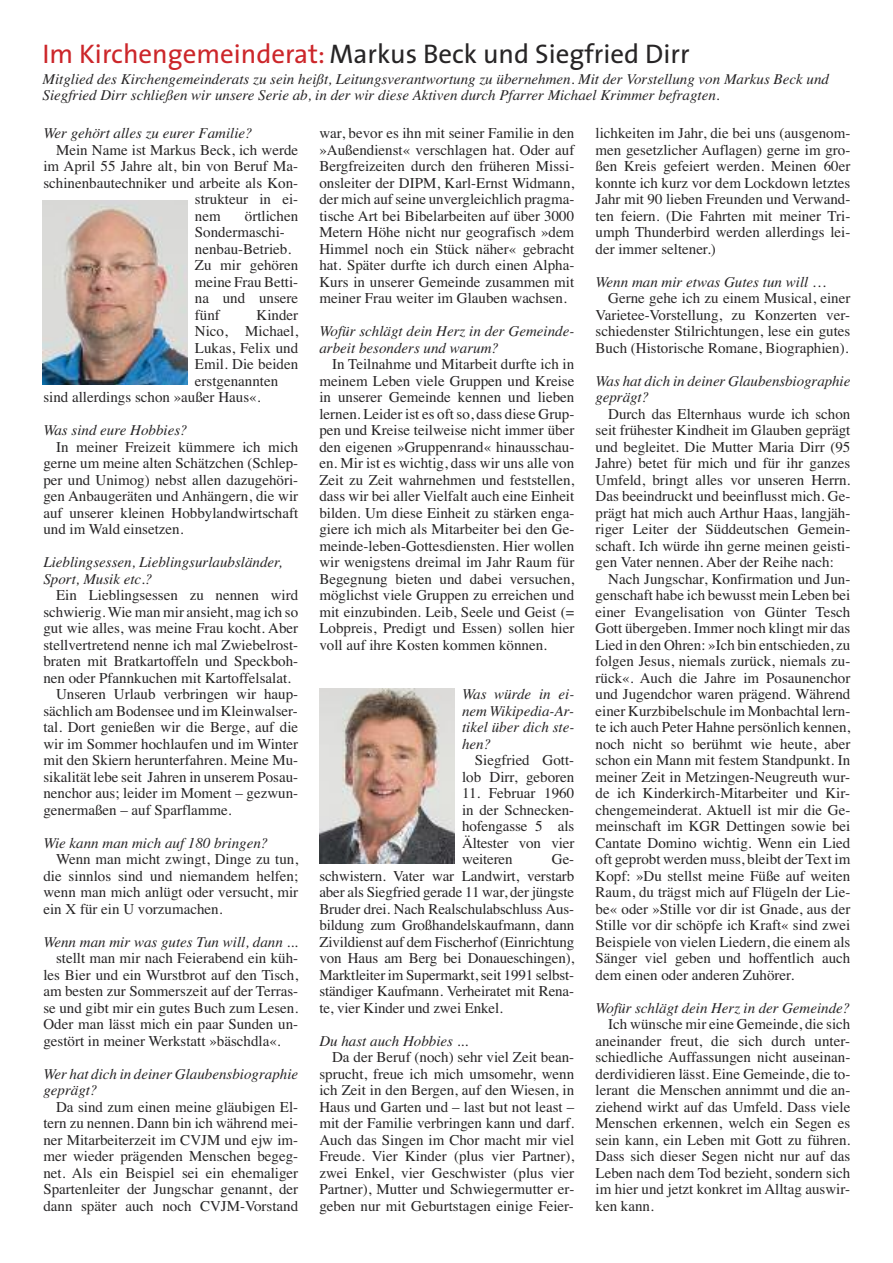
<style>
.page{position:relative;width:893px;height:1263px;background:#fff}
.page>*{position:absolute;margin:0;border:0;box-sizing:border-box;transform-origin:0 0}
.t1{font:27px "The Sans";color:#272526}
.t2{font:15px/16.5px "Times";color:#272526;text-align:justify}
.t3{font:italic 15px/16.5px "Times";color:#272526}
.s1{color:#cc262a}
</style>
<div class="page">
<img style="left:43px;top:201px;width:144px;height:183px">
<img style="left:319px;top:689px;width:136px;height:175px">
<h1 class="t1" style="left:43px;top:43px;width:649px"><span class="s1">Im Kirchengemeinderat:</span> Markus Beck und Siegfried Dirr</h1>
<p class="t3" style="left:43px;top:70px;width:788px">Mitglied des Kirchengemeinderats zu sein heißt, Leitungsverantwortung zu übernehmen. Mit der Vorstellung von Markus Beck und<br>Siegfried Dirr schließen wir unsere Serie ab, in der wir diese Aktiven durch Pfarrer Michael Krimmer befragten.</p>
<p class="t3" style="left:43px;top:125px;width:211px">Wer gehört alles zu eurer Familie?</p>
<p class="t2" style="left:56px;top:141px;width:244px">Mein Name ist Markus Beck, ich werde</p>
<p class="t2" style="left:43px;top:158px;width:256px">im April 55 Jahre alt, bin von Beruf Ma-</p>
<p class="t2" style="left:43px;top:174px;width:256px">schinenbautechniker und arbeite als Kon-</p>
<p class="t2" style="left:195px;top:191px;width:105px">strukteur in ei-</p>
<p class="t2" style="left:195px;top:207px;width:27px">nem</p>
<p class="t2" style="left:195px;top:207px;width:105px;text-align:left;text-indent:50px">örtlichen<br>Sondermaschi&shy;nenbau-Betrieb.<br>Zu mir gehören meine Frau Betti&shy;na und unsere fünf</p>
<p class="t2" style="left:257px;top:306px;width:43px">Kinder</p>
<p class="t2" style="left:195px;top:323px;width:105px">Nico, Michael,</p>
<p class="t2" style="left:195px;top:339px;width:105px">Lukas, Felix und</p>
<p class="t2" style="left:195px;top:356px;width:105px">Emil. Die beiden</p>
<p class="t2" style="left:195px;top:372px;width:85px">erstgenannten</p>
<p class="t2" style="left:43px;top:389px;width:219px">sind allerdings schon »außer Haus«.</p>
<p class="t3" style="left:43px;top:422px;width:146px">Was sind eure Hobbies?</p>
<p class="t2" style="left:43px;top:438px;width:256px;text-indent:13px">In meiner Freizeit kümmere ich mich gerne um meine alten Schätzchen (Schlep&shy;per und Unimog) nebst allen dazugehöri&shy;gen Anbaugeräten und Anhängern, die wir auf unserer kleinen Hobbylandwirtschaft und im Wald einsetzen.</p>
<p class="t3" style="left:43px;top:554px;width:240px">Lieblingsessen, Lieblingsurlaubsländer,<br>Sport, Musik etc.?</p>
<p class="t2" style="left:56px;top:587px;width:244px">Ein Lieblingsessen zu nennen wird</p>
<p class="t2" style="left:43px;top:603px;width:256px">schwierig. Wie man mir ansieht, mag ich so</p>
<p class="t2" style="left:43px;top:620px;width:256px">gut wie alles, was meine Frau kocht. Aber</p>
<p class="t2" style="left:43px;top:636px;width:256px">stellvertretend nenne ich mal Zwiebelrost-</p>
<p class="t2" style="left:43px;top:653px;width:256px">braten mit Bratkartoffeln und Speckboh-</p>
<p class="t2" style="left:43px;top:669px;width:249px">nen oder Pfannkuchen mit Kartoffelsalat.</p>
<p class="t2" style="left:56px;top:686px;width:244px">Unseren Urlaub verbringen wir haup-</p>
<p class="t2" style="left:43px;top:702px;width:256px">sächlich am Bodensee und im Kleinwalser-</p>
<p class="t2" style="left:43px;top:719px;width:256px">tal. Dort genießen wir die Berge, auf die</p>
<p class="t2" style="left:43px;top:735px;width:256px">wir im Sommer hochlaufen und im Winter</p>
<p class="t2" style="left:43px;top:752px;width:256px">mit den Skiern herunterfahren. Meine Mu-</p>
<p class="t2" style="left:43px;top:768px;width:256px">sikalität lebe seit Jahren in unserem Posau-</p>
<p class="t2" style="left:43px;top:785px;width:256px">nenchor aus; leider im Moment – gezwun-</p>
<p class="t2" style="left:43px;top:801px;width:190px">genermaßen – auf Sparflamme.</p>
<p class="t3" style="left:43px;top:834px;width:226px">Wie kann man mich auf 180 bringen?</p>
<p class="t2" style="left:43px;top:851px;width:256px;text-indent:13px">Wenn man micht zwingt, Dinge zu tun, die sinnlos sind und niemandem helfen; wenn man mich anlügt oder versucht, mir ein X für ein U vorzumachen.</p>
<p class="t3" style="left:43px;top:933px;width:256px">Wenn man mir was gutes Tun will, dann ...</p>
<p class="t2" style="left:43px;top:950px;width:256px;text-indent:13px">stellt man mir nach Feierabend ein küh&shy;les Bier und ein Wurstbrot auf den Tisch, am besten zur Sommerszeit auf der Terras&shy;se und gibt mir ein gutes Buch zum Lesen.<br>Oder man lässt mich ein paar Sunden un&shy;gestört in meiner Werkstatt »bäschdla«.</p>
<p class="t3" style="left:43px;top:1065px;width:256px">Wer hat dich in deiner Glaubensbiographie geprägt?</p>
<p class="t2" style="left:43px;top:1098px;width:256px;text-indent:13px">Da sind zum einen meine gläubigen El&shy;tern zu nennen. Dann bin ich während mei&shy;ner Mitarbeiterzeit im CVJM und ejw im&shy;mer wieder prägenden Menschen begeg&shy;net. Als ein Beispiel sei ein ehemaliger Spartenleiter der Jungschar genannt, der dann später auch noch CVJM-Vorstand</p>
<p class="t2" style="left:319px;top:125px;width:256px">war, bevor es ihn mit seiner Familie in den »Außendienst« verschlagen hat. Oder auf Bergfreizeiten durch den früheren Missi&shy;onsleiter der DIPM, Karl-Ernst Widmann, der mich auf seine unvergleichlich pragma&shy;tische Art bei Bibelarbeiten auf über 3000<br>Metern Höhe nicht nur geografisch »dem Himmel noch ein Stück näher« gebracht hat. Später durfte ich durch einen Alpha-Kurs in unserer Gemeinde zusammen mit meiner Frau weiter im Glauben wachsen.</p>
<p class="t3" style="left:319px;top:323px;width:256px">Wofür schlägt dein Herz in der Gemeinde&shy;arbeit besonders und warum?</p>
<p class="t2" style="left:319px;top:356px;width:256px;text-indent:13px">In Teilnahme und Mitarbeit durfte ich in meinem Leben viele Gruppen und Kreise in unserer Gemeinde kennen und lieben lernen. Leider ist es oft so, dass diese Grup&shy;pen und Kreise teilweise nicht immer über den eigenen »Gruppenrand« hinausschau&shy;en. Mir ist es wichtig, dass wir uns alle von Zeit zu Zeit wahrnehmen und feststellen, dass wir bei aller Vielfalt auch eine Einheit bilden. Um diese Einheit zu stärken enga&shy;giere ich mich als Mitarbeiter bei den Ge&shy;meinde-leben-Gottesdiensten. Hier wollen wir wenigstens dreimal im Jahr Raum für Begegnung bieten und dabei versuchen, möglichst viele Gruppen zu erreichen und mit einzubinden. Leib, Seele und Geist (= Lobpreis, Predigt und Essen) sollen hier voll auf ihre Kosten kommen können.</p>
<p class="t3" style="left:462px;top:686px;width:114px;text-align:justify">Was würde in ei&shy;nem Wikipedia-Ar&shy;tikel über dich ste&shy;hen?</p>
<p class="t2" style="left:462px;top:752px;width:114px;text-align:right">Siegfried Gott&shy;lob Dirr, geboren</p>
<p class="t2" style="left:462px;top:785px;width:114px">11. Februar 1960 in der Schnecken&shy;hofengasse 5 als Ältester von vier weiteren</p>
<p class="t2" style="left:319px;top:851px;width:256px;text-indent:233px">Ge&shy;schwistern. Vater war Landwirt, verstarb aber als Siegfried gerade 11 war, der jüngste Bruder drei. Nach Realschulabschluss Aus&shy;bildung zum Großhandelskaufmann, dann Zivildienst auf dem Fischerhof (Einrichtung von Haus am Berg bei Donaueschingen), Marktleiter im Supermarkt, seit 1991 selbst&shy;ständiger Kaufmann. Verheiratet mit Rena&shy;te, vier Kinder und zwei Enkel.</p>
<p class="t3" style="left:319px;top:1032px;width:150px">Du hast auch Hobbies ...</p>
<p class="t2" style="left:319px;top:1049px;width:257px;text-indent:13px">Da der Beruf (noch) sehr viel Zeit bean&shy;sprucht, freue ich mich umsomehr, wenn ich Zeit in den Bergen, auf den Wiesen, in Haus und Garten und – last but not least – mit der Familie verbringen kann und darf.<br>Auch das Singen im Chor macht mir viel Freude. Vier Kinder (plus vier Partner), zwei Enkel, vier Geschwister (plus vier Partner), Mutter und Schwiegermutter er&shy;geben nur mit Geburtstagen einige Feier-</p>
<p class="t2" style="left:595px;top:125px;width:256px">lichkeiten im Jahr, die bei uns (ausgenom&shy;men gesetzlicher Auflagen) gerne im gro&shy;ßen Kreis gefeiert werden. Meinen 60er konnte ich kurz vor dem Lockdown letztes Jahr mit 90 lieben Freunden und Verwand&shy;ten feiern. (Die Fahrten mit meiner Tri&shy;umph Thunderbird werden allerdings lei&shy;der immer seltener.)</p>
<p class="t3" style="left:595px;top:273px;width:231px">Wenn man mir etwas Gutes tun will …</p>
<p class="t2" style="left:595px;top:290px;width:256px;text-indent:13px">Gerne gehe ich zu einem Musical, einer Varietee-Vorstellung, zu Konzerten ver&shy;schiedenster Stilrichtungen, lese ein gutes Buch (Historische Romane, Biographien).</p>
<p class="t3" style="left:595px;top:372px;width:256px">Was hat dich in deiner Glaubensbiographie geprägt?</p>
<p class="t2" style="left:595px;top:405px;width:256px;text-indent:13px">Durch das Elternhaus wurde ich schon seit frühester Kindheit im Glauben geprägt und begleitet. Die Mutter Maria Dirr (95<br>Jahre) betet für mich und für ihr ganzes Umfeld, bringt alles vor unseren Herrn.<br>Das beeindruckt und beeinflusst mich. Ge&shy;prägt hat mich auch Arthur Haas, langjäh&shy;riger Leiter der Süddeutschen Gemein&shy;schaft. Ich würde ihn gerne meinen geisti&shy;gen Vater nennen. Aber der Reihe nach:</p>
<p class="t2" style="left:595px;top:570px;width:256px;text-indent:13px">Nach Jungschar, Konfirmation und Jun&shy;genschaft habe ich bewusst mein Leben bei einer Evangelisation von Günter Tesch Gott übergeben. Immer noch klingt mir das Lied in den Ohren: »Ich bin entschieden, zu folgen Jesus, niemals zurück, niemals zu&shy;rück«. Auch die Jahre im Posaunenchor und Jugendchor waren prägend. Während einer Kurzbibelschule im Monbachtal lern&shy;te ich auch Peter Hahne persönlich kennen, noch nicht so berühmt wie heute, aber schon ein Mann mit festem Standpunkt. In meiner Zeit in Metzingen-Neugreuth wur&shy;de ich Kinderkirch-Mitarbeiter und Kir&shy;chengemeinderat. Aktuell ist mir die Ge&shy;meinschaft im KGR Dettingen sowie bei Cantate Domino wichtig. Wenn ein Lied oft geprobt werden muss, bleibt der Text im Kopf: »Du stellst meine Füße auf weiten Raum, du trägst mich auf Flügeln der Lie&shy;be« oder »Stille vor dir ist Gnade, aus der Stille vor dir schöpfe ich Kraft« sind zwei Beispiele von vielen Liedern, die einem als Sänger viel geben und hoffentlich auch dem einen oder anderen Zuhörer.</p>
<p class="t3" style="left:595px;top:999px;width:256px">Wofür schlägt dein Herz in der Gemeinde?</p>
<p class="t2" style="left:595px;top:1016px;width:256px;text-indent:13px">Ich wünsche mir eine Gemeinde, die sich aneinander freut, die sich durch unter&shy;schiedliche Auffassungen nicht auseinan&shy;derdividieren lässt. Eine Gemeinde, die to&shy;lerant die Menschen annimmt und die an&shy;ziehend wirkt auf das Umfeld. Dass viele Menschen erkennen, welch ein Segen es sein kann, ein Leben mit Gott zu führen.<br>Dass sich dieser Segen nicht nur auf das Leben nach dem Tod bezieht, sondern sich im hier und jetzt konkret im Alltag auswir&shy;ken kann.</p>
</div>
